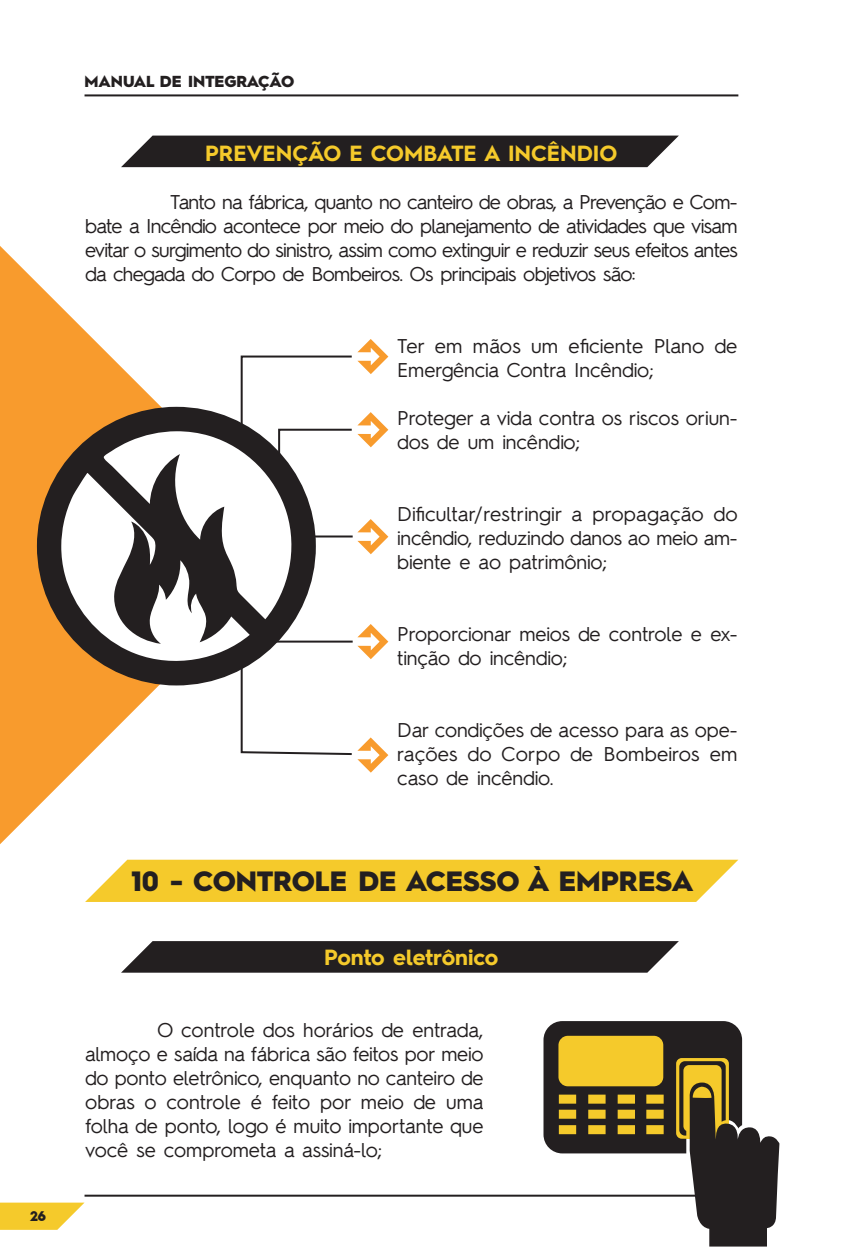
<style>
.page{position:relative;width:851px;height:1248px;background:#fff}
.page>*{position:absolute;margin:0;border:0;box-sizing:border-box;transform-origin:0 0}
.t1{font:900 28px "Hurme Geometric Sans 2";color:#231f20}
.t2{font:700 22px "Hurme Geometric Sans 2";color:#f5ca2b}
.t3{font:20px/24px "Hurme Geometric Sans 2";letter-spacing:-.005em;color:#231f20;text-align:justify}
.t4{font:900 16px "Hurme Geometric Sans 2";color:#231f20}
.t5{font:900 14px "Hurme Geometric Sans 2";color:#231f20}
</style>
<div class="page">
<svg style="left:121px;top:135px;width:557px;height:32px;background:#322e2f"></svg>
<svg style="left:122px;top:941px;width:556px;height:31px;background:#2f2b2c"></svg>
<svg style="left:86px;top:859px;width:652px;height:42px;background:#f5ce3b"></svg>
<svg style="left:357px;top:519px;width:31px;height:35px"></svg>
<svg style="left:0;top:246px;width:187px;height:598px;fill:#f89b2d"></svg>
<svg style="left:240px;top:339px;width:148px;height:109px"></svg>
<svg style="left:240px;top:624px;width:148px;height:148px"></svg>
<hr style="left:300px;top:535px;width:52px;height:2px;background:#231f20">
<hr style="left:267px;top:640px;width:85px;height:2px;background:#231f20">
<svg style="left:543px;top:1021px;width:236px;height:226px"></svg>
<svg style="left:37px;top:407px;width:279px;height:278px"></svg>
<svg style="left:0;top:1202px;width:84px;height:27px;background:#f6d24f"></svg>
<hr style="left:84px;top:1194px;width:654px;height:2px;background:#231f20">
<hr style="left:84px;top:94px;width:654px;height:2px;background:#231f20">
<p class="t5" style="left:30px;top:1206px;width:17px">26</p>
<p class="t4" style="left:84px;top:71px;width:211px">MANUAL DE INTEGRAÇÃO</p>
<p class="t2" style="left:205px;top:138px;width:414px">PREVENÇÃO E COMBATE A INCÊNDIO</p>
<p class="t3" style="left:85px;top:188px;width:654px;text-indent:85px">Tanto na fábrica, quanto no canteiro de obras, a Prevenção e Com&shy;bate a Incêndio acontece por meio do planejamento de atividades que visam evitar o surgimento do sinistro, assim como extinguir e reduzir seus efeitos antes da chegada do Corpo de Bombeiros. Os principais objetivos são:</p>
<p class="t3" style="left:397px;top:332px;width:341px">Ter em mãos um eficiente Plano de<br>Emergência Contra Incêndio;</p>
<p class="t3" style="left:397px;top:404px;width:341px">Proteger a vida contra os riscos oriun&shy;dos de um incêndio;</p>
<p class="t3" style="left:397px;top:500px;width:342px">Dificultar/restringir a propagação do incêndio, reduzindo danos ao meio am&shy;biente e ao patrimônio;</p>
<p class="t3" style="left:397px;top:620px;width:341px">Proporcionar meios de controle e ex&shy;tinção do incêndio;</p>
<p class="t3" style="left:397px;top:716px;width:341px">Dar condições de acesso para as ope&shy;rações do Corpo de Bombeiros em caso de incêndio.</p>
<h1 class="t1" style="left:131px;top:861px;width:563px">10 - CONTROLE DE ACESSO À EMPRESA</h1>
<p class="t2" style="left:324px;top:942px;width:175px">Ponto eletrônico</p>
<p class="t3" style="left:85px;top:1016px;width:400px;text-indent:72px">O controle dos horários de entrada, almoço e saída na fábrica são feitos por meio do ponto eletrônico, enquanto no canteiro de obras o controle é feito por meio de uma folha de ponto, logo é muito importante que você se comprometa a assiná-lo;</p>
</div>
